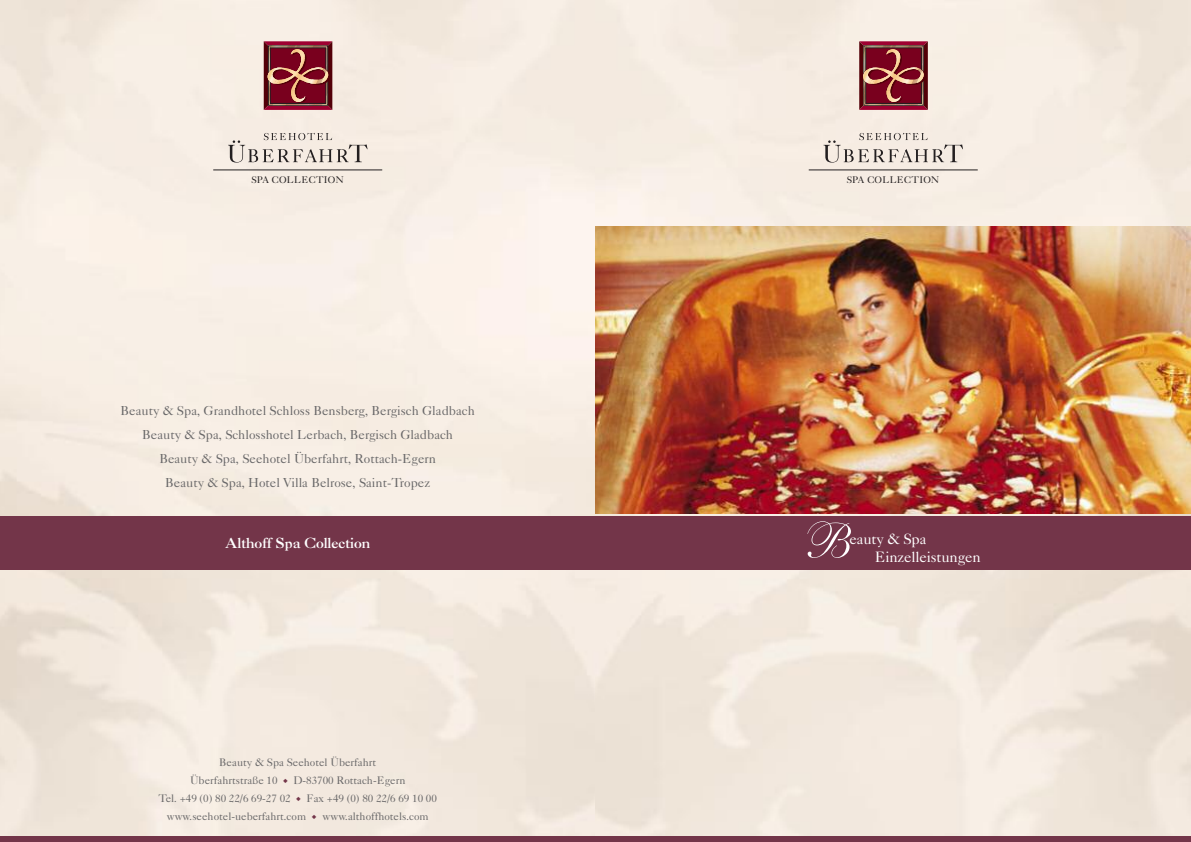
<style>
.page{position:relative;width:1191px;height:842px;background:#fff}
.page>*{position:absolute;margin:0;border:0;box-sizing:border-box;transform-origin:0 0}
.t1{font:50px "Shelley Allegro Script";color:#fff}
.t2{font:15px/18px "Caslon Five Forty";letter-spacing:-.01em;color:#fff}
.t3{font:14px "Caslon Three";color:#fff}
.t4{font:13px/24px "Caslon Five Forty";color:#686768;text-align:center}
.t5{font:11px/18px "Caslon Five Forty";color:#686768;text-align:center}
.t6{font:9.7px "Caslon Five Forty";letter-spacing:.03em;color:#231f20}
.s1{color:#733549}
</style>
<div class="page">
<img style="left:0;top:0;width:1191px;height:836px">
<div style="left:0;top:836px;width:595px;height:6px;background:#733549"></div>
<div style="left:595px;top:836px;width:596px;height:6px;background:#733549"></div>
<hr style="left:808px;top:170px;width:169px;height:1px;background:#231f20">
<svg style="left:859px;top:41px;width:69px;height:69px;background:#872b36"></svg>
<svg style="left:823px;top:133px;width:140px;height:30px;background:#d8cfc7"></svg>
<hr style="left:213px;top:170px;width:169px;height:1px;background:#231f20">
<svg style="left:264px;top:41px;width:68px;height:69px;background:#862934"></svg>
<svg style="left:228px;top:133px;width:139px;height:30px;background:#d8cfc7"></svg>
<div style="left:595px;top:516px;width:596px;height:54px;background:#733549"></div>
<div style="left:0;top:516px;width:595px;height:54px;background:#733549"></div>
<img style="left:595px;top:227px;width:596px;height:286px">
<p class="t6" style="left:251px;top:177px;width:94px">SPA COLLECTION</p>
<p class="t6" style="left:847px;top:177px;width:94px">SPA COLLECTION</p>
<p class="t4" style="left:121px;top:400px;width:356px">Beauty &amp; Spa, Grandhotel Schloss Bensberg, Bergisch Gladbach Beauty &amp; Spa, Schlosshotel Lerbach, Bergisch Gladbach<br>Beauty &amp; Spa, Seehotel Überfahrt, Rottach-Egern<br>Beauty &amp; Spa, Hotel Villa Belrose, Saint-Tropez</p>
<p class="t3" style="left:225px;top:538px;width:147px">Althoff Spa Collection</p>
<p class="t5" style="left:159px;top:754px;width:280px">Beauty &amp; Spa Seehotel Überfahrt<br>Überfahrtstraße 10 <span class="s1">◆</span> D-83700 Rottach-Egern<br>Tel. +49 (0) 80 22/6 69-27 02 <span class="s1">◆</span> Fax +49 (0) 80 22/6 69 10 00 www.seehotel-ueberfahrt.com <span class="s1">◆</span> www.althoffhotels.com</p>
<h1 class="t1" style="left:796px;top:523px;width:49px">B</h1>
<p class="t2" style="left:874px;top:531px;width:107px;text-indent:-25px">eauty &amp; Spa<br>Einzelleistungen</p>
</div>
